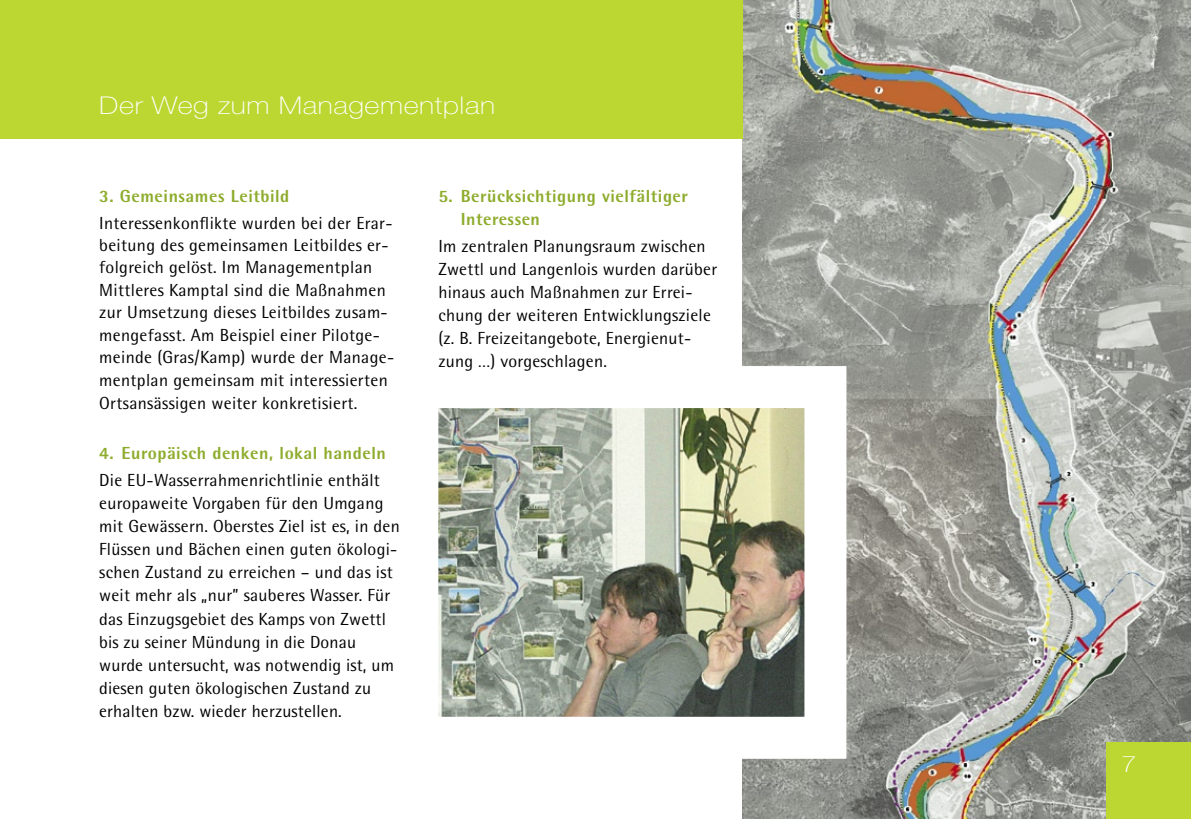
<style>
.page{position:relative;width:1191px;height:819px;background:#fff}
.page>*{position:absolute;margin:0;border:0;box-sizing:border-box;transform-origin:0 0}
.t1{font:100 24.5px "Helvetica Neue";letter-spacing:.02em;color:#fff;scale:1.18 1}
.t2{font:100 22.75px "Helvetica Neue";color:#fff;scale:1.18 1}
.t3{font:17.5px/23.1px "Rotis Semi Sans";letter-spacing:.015em;color:#000}
.t4{font:800 17.5px/22.9px "Rotis Semi Sans";letter-spacing:.03em;color:#8eac2d}
</style>
<div class="page">
<img style="left:742px;top:0;width:449px;height:819px">
<div style="left:0;top:0;width:742px;height:139px;background:#bdd732"></div>
<img style="left:439px;top:409px;width:364px;height:306px">
<div style="left:1106px;top:742px;width:85px;height:77px;background:#bdd732"></div>
<h1 class="t1" style="left:99px;top:91px;width:337px">Der Weg zum Managementplan</h1>
<p class="t4" style="left:99px;top:185px;width:192px">3. Gemeinsames Leitbild</p>
<p class="t3" style="left:99px;top:211px;width:296px;line-height:22.4px">Interessenkonflikte wurden bei der Erar&shy;beitung des gemeinsamen Leitbildes er&shy;folgreich gelöst. Im Managementplan Mittleres Kamptal sind die Maßnahmen zur Umsetzung dieses Leitbildes zusam&shy;mengefasst. Am Beispiel einer Pilotge&shy;meinde (Gras/Kamp) wurde der Manage&shy;mentplan gemeinsam mit interessierten Ortsansässigen weiter konkretisiert.</p>
<p class="t4" style="left:99px;top:441px;width:288px">4. Europäisch denken, lokal handeln</p>
<p class="t3" style="left:99px;top:468px;width:302px">Die EU-Wasserrahmenrichtlinie enthält europaweite Vorgaben für den Umgang mit Gewässern. Oberstes Ziel ist es, in den Flüssen und Bächen einen guten ökologi&shy;schen Zustand zu erreichen – und das ist weit mehr als „nur” sauberes Wasser. Für das Einzugsgebiet des Kamps von Zwettl bis zu seiner Mündung in die Donau wurde untersucht, was notwendig ist, um diesen guten ökologischen Zustand zu erhalten bzw. wieder herzustellen.</p>
<p class="t4" style="left:461px;top:185px;width:229px;text-indent:-22px">5. Berücksichtigung vielfältiger<br>Interessen</p>
<p class="t3" style="left:438px;top:234px;width:280px">Im zentralen Planungsraum zwischen Zwettl und Langenlois wurden darüber hinaus auch Maßnahmen zur Errei&shy;chung der weiteren Entwicklungsziele (z. B. Freizeitangebote, Energienut&shy;zung …) vorgeschlagen.</p>
<h2 class="t2" style="left:1121px;top:751px;width:14px">7</h2>
</div>
